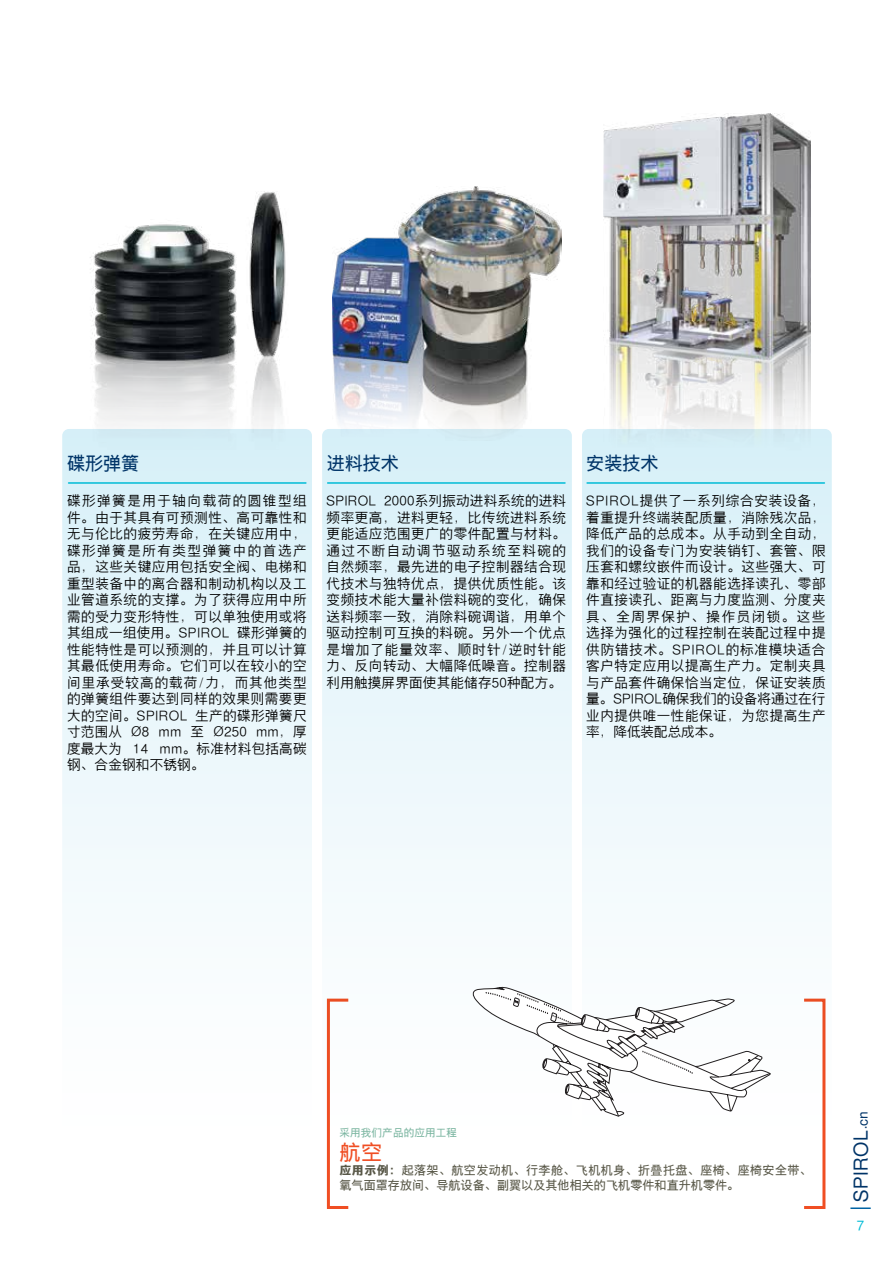
<style>
.page{position:relative;width:893px;height:1263px;background:#fff}
.page>*{position:absolute;margin:0;border:0;box-sizing:border-box;transform-origin:0 0}
.t1{font:21px "Tensentype Jia Li Zhong Hei GB18030";color:#f04e23}
.t2{font:19.5px "Tensentype Jia Li Zhong Hei GB18030";letter-spacing:.02em;color:#003468}
.t3{font:18px "Tensentype Jia Li Zhong Hei GB18030";color:#003468}
.t4{font:13.5px/16.5px "Tensentype Jia Li Xi Hei GB18030";letter-spacing:.02em;color:#000;text-align:justify}
.t5{font:13.5px "Tensentype Jia Li Zhong Hei GB18030";color:#00bbd6}
.t6{font:12px/15px "Tensentype Jia Li Zhong Hei GB18030";letter-spacing:.01em;color:#585747}
.t7{font:10.5px "Tensentype Jia Li Zhong Hei GB18030";letter-spacing:.02em;color:#7ab5a0}
.s1{font-family:"Arial Nova";font-weight:300}
.s2{font-family:"Tensentype Jia Li Cu Hei GB18030"}
.s3{font-size:13.5px}
</style>
<div class="page">
<div style="left:62px;top:429px;width:250px;height:702px;background:linear-gradient(to bottom,#d8f0f8,#fff);border-radius:7px"></div>
<div style="left:322px;top:429px;width:250px;height:702px;background:linear-gradient(to bottom,#d8f0f8,#fff);border-radius:7px"></div>
<div style="left:582px;top:429px;width:250px;height:702px;background:linear-gradient(to bottom,#d8f0f8,#fff);border-radius:7px"></div>
<hr style="left:69px;top:482px;width:237px;height:2px;background:#00bbd6">
<hr style="left:328px;top:482px;width:237px;height:2px;background:#00bbd6">
<hr style="left:587px;top:482px;width:237px;height:2px;background:#00bbd6">
<div style="left:327px;top:999px;width:23px;height:210px;border:3px solid #f04e23"></div>
<div style="left:803px;top:999px;width:22px;height:210px;border:3px solid #f04e23"></div>
<svg style="left:470px;top:986px;width:301px;height:131px"></svg>
<img style="left:83px;top:191px;width:209px;height:480px">
<img style="left:333px;top:186px;width:228px;height:254px">
<img style="left:604px;top:114px;width:207px;height:336px">
<hr style="left:850px;top:1207px;width:21px;height:2px;background:#0063a4">
<h3 class="t3" style="left:67px;top:451px;width:73px">碟形弹簧</h3>
<p class="t4" style="left:67px;top:492px;width:241px">碟形弹簧是用于轴向载荷的圆锥型组件。由于其具有可预测性、高可靠性和无与伦比的疲劳寿命，在关键应用中，碟形弹簧是所有类型弹簧中的首选产品，这些关键应用包括安全阀、电梯和重型装备中的离合器和制动机构以及工业管道系统的支撑。为了获得应用中所需的受力变形特性，可以单独使用或将其组成一组使用。SPIROL 碟形弹簧的性能特性是可以预测的，并且可以计算其最低使用寿命。它们可以在较小的空间里承受较高的载荷/力，而其他类型的弹簧组件要达到同样的效果则需要更大的空间。SPIROL 生产的碟形弹簧尺寸范围从 <span class="s1">Ø</span>8 mm 至 <span class="s1">Ø</span>250 mm，厚度最大为 14 mm。标准材料包括高碳钢、合金钢和不锈钢。</p>
<h3 class="t3" style="left:327px;top:451px;width:73px">进料技术</h3>
<p class="t4" style="left:327px;top:492px;width:241px">SPIROL 2000系列振动进料系统的进料频率更高，进料更轻，比传统进料系统更能适应范围更广的零件配置与材料。通过不断自动调节驱动系统至料碗的自然频率，最先进的电子控制器结合现代技术与独特优点，提供优质性能。该变频技术能大量补偿料碗的变化，确保送料频率一致，消除料碗调谐，用单个驱动控制可互换的料碗。另外一个优点是增加了能量效率、顺时针/逆时针能力、反向转动、大幅降低噪音。控制器利用触摸屏界面使其能储存50种配方。</p>
<h3 class="t3" style="left:586px;top:451px;width:73px">安装技术</h3>
<p class="t4" style="left:586px;top:492px;width:241px">SPIROL提供了一系列综合安装设备，着重提升终端装配质量，消除残次品，降低产品的总成本。从手动到全自动，我们的设备专门为安装销钉、套管、限压套和螺纹嵌件而设计。这些强大、可靠和经过验证的机器能选择读孔、零部件直接读孔、距离与力度监测、分度夹具、全周界保护、操作员闭锁。这些选择为强化的过程控制在装配过程中提供防错技术。SPIROL的标准模块适合客户特定应用以提高生产力。定制夹具与产品套件确保恰当定位，保证安装质量。SPIROL确保我们的设备将通过在行业内提供唯一性能保证，为您提高生产率，降低装配总成本。</p>
<p class="t7" style="left:339px;top:1126px;width:119px">采用我们产品的应用工程</p>
<h1 class="t1" style="left:339px;top:1138px;width:44px">航空</h1>
<p class="t6" style="left:339px;top:1162px;width:474px"><span class="s2">应用示例：</span>起落架、航空发动机、行李舱、飞机机身、折叠托盘、座椅、座椅安全带、氧气面罩存放间、导航设备、副翼以及其他相关的飞机零件和直升机零件。</p>
<h2 class="t2" style="left:848px;top:1201px;width:92px;rotate:-90deg">SPIROL<span class="s3">.cn</span></h2>
<p class="t5" style="left:857px;top:1216px;width:9px">7</p>
</div>
